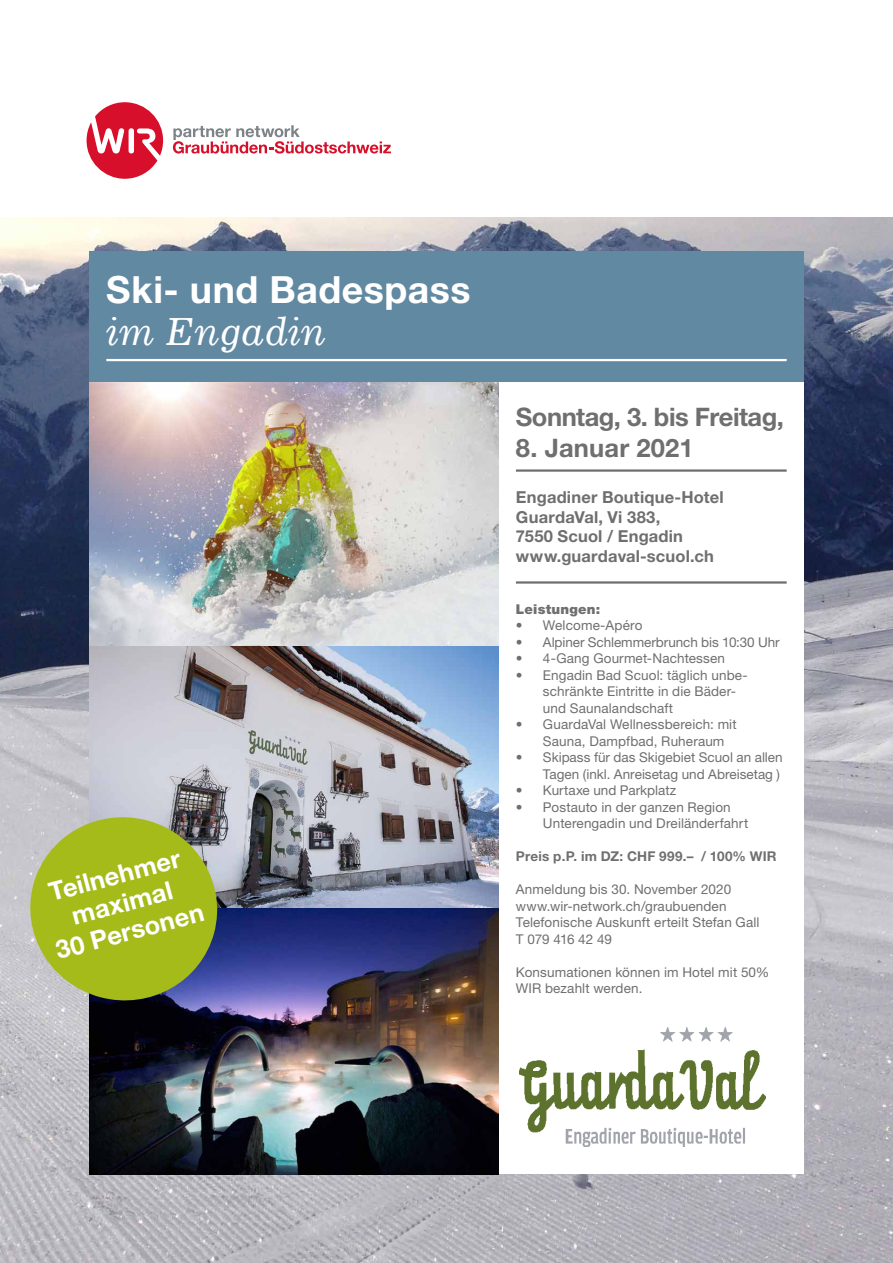
<style>
.page{position:relative;width:893px;height:1263px;background:#fff}
.page>*{position:absolute;margin:0;border:0;box-sizing:border-box;transform-origin:0 0}
.t1{font:700 37.5px "Helvetica Neue LT Std";letter-spacing:.015em;color:#fff}
.t2{font:italic 37.5px "Corona LT";letter-spacing:.005em;color:#fff}
.t3{font:700 25.5px/28.8px "Helvetica Neue LT Std";color:#fff;text-align:center}
.t4{font:700 25.5px "Helvetica Neue LT Std";letter-spacing:-.02em;color:#706f6f}
.t5{font:700 25.5px "Helvetica Neue LT Std";letter-spacing:.01em;color:#706f6f}
.t6{font:700 16.5px/19.5px "Helvetica Neue LT Std";letter-spacing:.01em;color:#706f6f}
.t7{font:13.5px/16.5px "Helvetica Neue LT Std";letter-spacing:.01em;color:#706f6f}
.t8{font:700 13.5px "Helvetica Neue LT Std";letter-spacing:.015em;color:#706f6f}
.t9{font:900 13.5px "Helvetica Neue LT Std";letter-spacing:.015em;color:#706f6f}
</style>
<div class="page">
<img style="left:0;top:218px;width:893px;height:1045px">
<div style="left:89px;top:251px;width:715px;height:462px;background:#6289a2"></div>
<hr style="left:106px;top:359px;width:681px;height:2px;background:#fff">
<img style="left:89px;top:383px;width:410px;height:264px">
<div style="left:499px;top:383px;width:305px;height:791px;background:#fff"></div>
<hr style="left:516px;top:469px;width:271px;height:3px;background:#706f6f">
<hr style="left:516px;top:581px;width:271px;height:3px;background:#706f6f">
<img style="left:89px;top:647px;width:410px;height:261px">
<img style="left:89px;top:908px;width:410px;height:266px">
<img style="left:519px;top:1027px;width:246px;height:120px">
<svg style="left:87px;top:102px;width:76px;height:77px"></svg>
<svg style="left:173px;top:125px;width:218px;height:29px"></svg>
<svg style="left:20px;top:807px;width:207px;height:203px;background:#9dac4d"></svg>
<h1 class="t1" style="left:106px;top:267px;width:366px">Ski- und Badespass</h1>
<h1 class="t2" style="left:106px;top:308px;width:221px">im Engadin</h1>
<h2 class="t3" style="left:37px;top:880px;width:154px;rotate:-15deg">Teilnehmer maximal<br>30 Personen</h2>
<h2 class="t4" style="left:516px;top:401px;width:269px">Sonntag, 3. bis Freitag,</h2>
<h2 class="t5" style="left:516px;top:432px;width:179px">8. Januar 2021</h2>
<p class="t6" style="left:516px;top:487px;width:209px">Engadiner Boutique-Hotel<br>GuardaVal, Vi 383,<br>7550 Scuol / Engadin www.guardaval-scuol.ch</p>
<p class="t9" style="left:516px;top:601px;width:86px">Leistungen:</p>
<p class="t7" style="left:516px;top:617px;width:128px">• Welcome-Apéro</p>
<p class="t7" style="left:516px;top:633px;width:265px">• Alpiner Schlemmerbrunch bis 10:30 Uhr</p>
<p class="t7" style="left:516px;top:650px;width:211px">• 4-Gang Gourmet-Nachtessen</p>
<p class="t7" style="left:543px;top:666px;width:206px;text-indent:-27px">• Engadin Bad Scuol: täglich unbe&shy;schränkte Eintritte in die Bäder&shy;und Saunalandschaft</p>
<p class="t7" style="left:543px;top:716px;width:195px;text-indent:-27px">• GuardaVal Wellnessbereich: mit<br>Sauna, Dampfbad, Ruheraum</p>
<p class="t7" style="left:516px;top:749px;width:268px;text-align:right">• Skipass für das Skigebiet Scuol an allen<br>Tagen (inkl. Anreisetag und Abreisetag )</p>
<p class="t7" style="left:516px;top:782px;width:162px">• Kurtaxe und Parkplatz</p>
<p class="t7" style="left:543px;top:798px;width:207px;text-indent:-27px">• Postauto in der ganzen Region<br>Unterengadin und Dreiländerfahrt</p>
<p class="t8" style="left:516px;top:848px;width:262px">Preis p.P. im DZ: CHF 999.– / 100% WIR</p>
<p class="t7" style="left:516px;top:881px;width:245px">Anmeldung bis 30. November 2020 www.wir-network.ch/graubuenden<br>Telefonische Auskunft erteilt Stefan Gall<br>T 079 416 42 49</p>
<p class="t7" style="left:516px;top:963px;width:255px">Konsumationen können im Hotel mit 50%<br>WIR bezahlt werden.</p>
</div>
